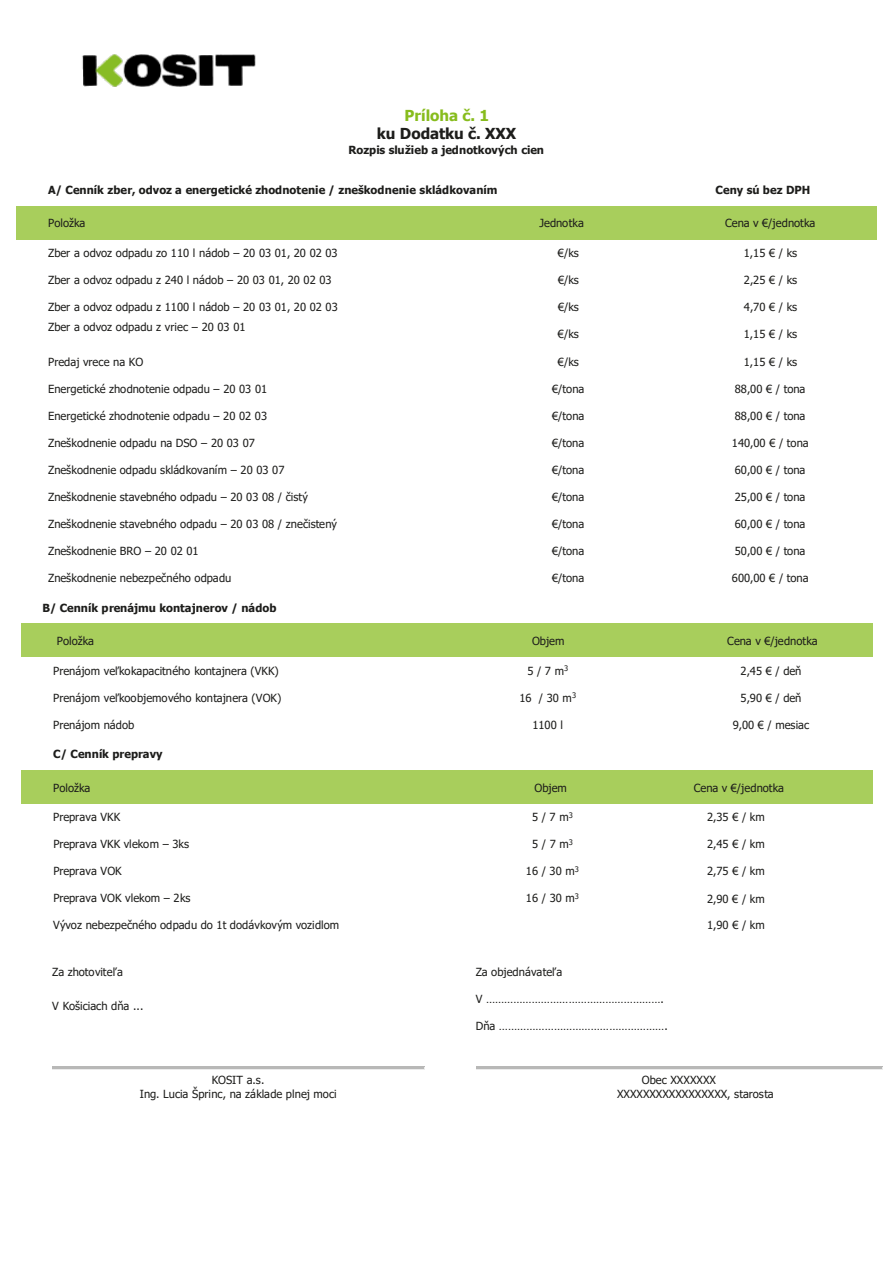
<style>
.page{position:relative;width:893px;height:1263px;background:#fff}
.page>*{position:absolute;margin:0;border:0;box-sizing:border-box;transform-origin:0 0}
.t1{font:700 15.15px "Tahoma";letter-spacing:-.01em;color:#1d1d1b}
.t2{font:700 15.15px "Tahoma";color:#87bc1d}
.t3{font:11.1px "Tahoma";color:#1d1d1b}
.t4{font:700 11.1px "Tahoma";color:#1d1d1b}
</style>
<div class="page">
<div style="left:21px;top:623px;width:426px;height:33px;background:#a8ce5c"></div>
<div style="left:447px;top:623px;width:202px;height:33px;background:#a8ce5c"></div>
<div style="left:649px;top:623px;width:223px;height:33px;background:#a8ce5c"></div>
<div style="left:21px;top:770px;width:426px;height:33px;background:#a8ce5c"></div>
<div style="left:447px;top:770px;width:148px;height:33px;background:#a8ce5c"></div>
<div style="left:595px;top:770px;width:277px;height:33px;background:#a8ce5c"></div>
<hr style="left:52px;top:1066px;width:372px;height:3px;background:#b8b8b7">
<hr style="left:53px;top:1069px;width:371px;height:1px;background:#ebebeb">
<hr style="left:476px;top:1066px;width:406px;height:3px;background:#b8b8b7">
<hr style="left:476px;top:1069px;width:406px;height:1px;background:#ebebeb">
<div style="left:16px;top:206px;width:478px;height:33px;background:#a8ce5c"></div>
<div style="left:494px;top:206px;width:171px;height:33px;background:#a8ce5c"></div>
<div style="left:665px;top:206px;width:211px;height:33px;background:#a8ce5c"></div>
<img style="left:82px;top:54px;width:174px;height:33px">
<h1 class="t2" style="left:404px;top:105px;width:86px">Príloha č. 1</h1>
<h1 class="t1" style="left:377px;top:123px;width:141px">ku Dodatku č. XXX</h1>
<p class="t4" style="left:348px;top:142px;width:197px">Rozpis služieb a jednotkových cien</p>
<p class="t4" style="left:48px;top:182px;width:451px">A/ Cenník zber, odvoz a energetické zhodnotenie / zneškodnenie skládkovaním</p>
<p class="t4" style="left:715px;top:182px;width:96px">Ceny sú bez DPH</p>
<p class="t3" style="left:48px;top:216px;width:39px">Položka</p>
<p class="t3" style="left:539px;top:216px;width:46px">Jednotka</p>
<p class="t3" style="left:725px;top:216px;width:92px">Cena v €/jednotka</p>
<p class="t3" style="left:48px;top:246px;width:291px">Zber a odvoz odpadu zo 110 l nádob – 20 03 01, 20 02 03</p>
<p class="t3" style="left:558px;top:246px;width:22px">€/ks</p>
<p class="t3" style="left:744px;top:246px;width:55px">1,15 € / ks</p>
<p class="t3" style="left:48px;top:273px;width:285px">Zber a odvoz odpadu z 240 l nádob – 20 03 01, 20 02 03</p>
<p class="t3" style="left:558px;top:273px;width:22px">€/ks</p>
<p class="t3" style="left:744px;top:273px;width:55px">2,25 € / ks</p>
<p class="t3" style="left:48px;top:300px;width:291px">Zber a odvoz odpadu z 1100 l nádob – 20 03 01, 20 02 03</p>
<p class="t3" style="left:558px;top:300px;width:22px">€/ks</p>
<p class="t3" style="left:744px;top:300px;width:55px">4,70 € / ks</p>
<p class="t3" style="left:48px;top:320px;width:199px">Zber a odvoz odpadu z vriec – 20 03 01</p>
<p class="t3" style="left:558px;top:327px;width:22px">€/ks</p>
<p class="t3" style="left:744px;top:327px;width:55px">1,15 € / ks</p>
<p class="t3" style="left:48px;top:354px;width:96px">Predaj vrece na KO</p>
<p class="t3" style="left:558px;top:354px;width:22px">€/ks</p>
<p class="t3" style="left:744px;top:354px;width:55px">1,15 € / ks</p>
<p class="t3" style="left:48px;top:381px;width:220px">Energetické zhodnotenie odpadu – 20 03 01</p>
<p class="t3" style="left:552px;top:381px;width:34px">€/tona</p>
<p class="t3" style="left:735px;top:381px;width:72px">88,00 € / tona</p>
<p class="t3" style="left:48px;top:408px;width:220px">Energetické zhodnotenie odpadu – 20 02 03</p>
<p class="t3" style="left:552px;top:408px;width:34px">€/tona</p>
<p class="t3" style="left:735px;top:408px;width:72px">88,00 € / tona</p>
<p class="t3" style="left:48px;top:435px;width:208px">Zneškodnenie odpadu na DSO – 20 03 07</p>
<p class="t3" style="left:552px;top:435px;width:34px">€/tona</p>
<p class="t3" style="left:732px;top:435px;width:78px">140,00 € / tona</p>
<p class="t3" style="left:48px;top:462px;width:238px">Zneškodnenie odpadu skládkovaním – 20 03 07</p>
<p class="t3" style="left:552px;top:462px;width:34px">€/tona</p>
<p class="t3" style="left:735px;top:462px;width:72px">60,00 € / tona</p>
<p class="t3" style="left:48px;top:489px;width:261px">Zneškodnenie stavebného odpadu – 20 03 08 / čistý</p>
<p class="t3" style="left:552px;top:489px;width:34px">€/tona</p>
<p class="t3" style="left:735px;top:489px;width:72px">25,00 € / tona</p>
<p class="t3" style="left:48px;top:516px;width:290px">Zneškodnenie stavebného odpadu – 20 03 08 / znečistený</p>
<p class="t3" style="left:552px;top:516px;width:34px">€/tona</p>
<p class="t3" style="left:735px;top:516px;width:72px">60,00 € / tona</p>
<p class="t3" style="left:48px;top:543px;width:152px">Zneškodnenie BRO – 20 02 01</p>
<p class="t3" style="left:552px;top:543px;width:34px">€/tona</p>
<p class="t3" style="left:735px;top:543px;width:72px">50,00 € / tona</p>
<p class="t3" style="left:48px;top:570px;width:185px">Zneškodnenie nebezpečného odpadu</p>
<p class="t3" style="left:552px;top:570px;width:34px">€/tona</p>
<p class="t3" style="left:732px;top:570px;width:78px">600,00 € / tona</p>
<p class="t4" style="left:42px;top:600px;width:235px">B/ Cenník prenájmu kontajnerov / nádob</p>
<p class="t3" style="left:57px;top:633px;width:39px">Položka</p>
<p class="t3" style="left:532px;top:633px;width:34px">Objem</p>
<p class="t3" style="left:727px;top:633px;width:92px">Cena v €/jednotka</p>
<p class="t3" style="left:53px;top:663px;width:227px">Prenájom veľkokapacitného kontajnera (VKK)</p>
<p class="t3" style="left:527px;top:663px;width:42px">5 / 7 m<sup>3</sup></p>
<p class="t3" style="left:740px;top:663px;width:62px">2,45 € / deň</p>
<p class="t3" style="left:53px;top:690px;width:229px">Prenájom veľkoobjemového kontajnera (VOK)</p>
<p class="t3" style="left:519px;top:690px;width:58px">16 / 30 m<sup>3</sup></p>
<p class="t3" style="left:740px;top:690px;width:62px">5,90 € / deň</p>
<p class="t3" style="left:53px;top:717px;width:82px">Prenájom nádob</p>
<p class="t3" style="left:532px;top:717px;width:32px">1100 l</p>
<p class="t3" style="left:733px;top:717px;width:78px">9,00 € / mesiac</p>
<p class="t4" style="left:53px;top:747px;width:111px">C/ Cenník prepravy</p>
<p class="t3" style="left:53px;top:780px;width:39px">Položka</p>
<p class="t3" style="left:534px;top:780px;width:34px">Objem</p>
<p class="t3" style="left:694px;top:780px;width:92px">Cena v €/jednotka</p>
<p class="t3" style="left:53px;top:810px;width:68px">Preprava VKK</p>
<p class="t3" style="left:532px;top:810px;width:42px">5 / 7 m<sup>3</sup></p>
<p class="t3" style="left:707px;top:810px;width:59px">2,35 € / km</p>
<p class="t3" style="left:53px;top:837px;width:137px">Preprava VKK vlekom – 3ks</p>
<p class="t3" style="left:532px;top:837px;width:42px">5 / 7 m<sup>3</sup></p>
<p class="t3" style="left:707px;top:837px;width:59px">2,45 € / km</p>
<p class="t3" style="left:53px;top:864px;width:70px">Preprava VOK</p>
<p class="t3" style="left:526px;top:864px;width:55px">16 / 30 m<sup>3</sup></p>
<p class="t3" style="left:707px;top:864px;width:59px">2,75 € / km</p>
<p class="t3" style="left:53px;top:891px;width:139px">Preprava VOK vlekom – 2ks</p>
<p class="t3" style="left:526px;top:891px;width:55px">16 / 30 m<sup>3</sup></p>
<p class="t3" style="left:707px;top:891px;width:59px">2,90 € / km</p>
<p class="t3" style="left:53px;top:918px;width:287px">Vývoz nebezpečného odpadu do 1t dodávkovým vozidlom</p>
<p class="t3" style="left:707px;top:918px;width:59px">1,90 € / km</p>
<p class="t3" style="left:52px;top:964px;width:72px">Za zhotoviteľa</p>
<p class="t3" style="left:476px;top:964px;width:88px">Za objednávateľa</p>
<p class="t3" style="left:52px;top:998px;width:93px">V Košiciach dňa ...</p>
<p class="t3" style="left:476px;top:991px;width:189px">V ………………………………………………….</p>
<p class="t3" style="left:476px;top:1018px;width:193px">Dňa ……………………………………………….</p>
<p class="t3" style="left:212px;top:1073px;width:54px">KOSIT a.s.</p>
<p class="t3" style="left:642px;top:1073px;width:76px">Obec XXXXXXX</p>
<p class="t3" style="left:140px;top:1086px;width:198px">Ing. Lucia Šprinc, na základe plnej moci</p>
<p class="t3" style="left:617px;top:1086px;width:158px">XXXXXXXXXXXXXXXXX, starosta</p>
</div>
